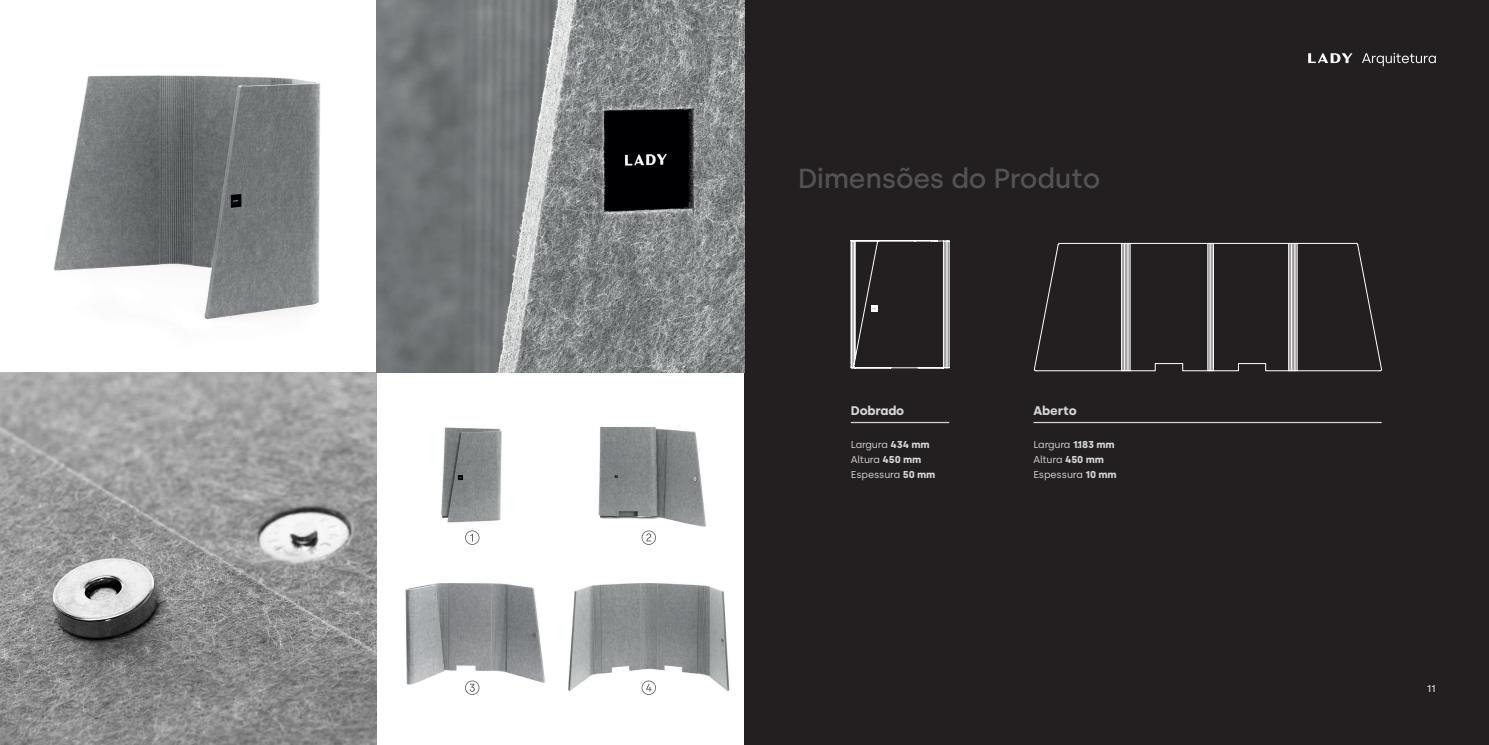
<style>
.page{position:relative;width:1489px;height:745px;background:#fff}
.page>*{position:absolute;margin:0;border:0;box-sizing:border-box;transform-origin:0 0}
.t1{font:500 27.5px "Silka";letter-spacing:-.01em;color:#535355}
.t2{font:700 12.5px "Silka";letter-spacing:-.01em;color:#d5d6d8}
.t3{font:10px/15px "Silka";letter-spacing:-.01em;color:#d5d6d8}
.t4{font:10px "Silka";letter-spacing:-.03em;color:#d5d6d8}
.t5{font:500 10px "Silka";color:#d5d6d8}
.s1{font-weight:700}
</style>
<div class="page">
<div style="left:744px;top:0;width:744px;height:744px;background:#231f20"></div>
<svg style="left:1308px;top:53px;width:44px;height:10px"></svg>
<svg style="left:1362px;top:53px;width:73px;height:13px"></svg>
<img style="left:0;top:372px;width:376px;height:372px">
<img style="left:53px;top:75px;width:268px;height:244px">
<img style="left:376px;top:0;width:368px;height:372px">
<img style="left:441px;top:427px;width:61px;height:112px">
<img style="left:598px;top:427px;width:108px;height:100px">
<img style="left:405px;top:539px;width:140px;height:156px">
<img style="left:568px;top:544px;width:162px;height:151px">
<svg style="left:465px;top:530px;width:14px;height:14px"></svg>
<svg style="left:641px;top:530px;width:15px;height:14px"></svg>
<svg style="left:465px;top:680px;width:14px;height:14px"></svg>
<svg style="left:641px;top:680px;width:15px;height:14px"></svg>
<svg style="left:850px;top:240px;width:99px;height:128px"></svg>
<hr style="left:850px;top:421px;width:99px;height:2px;background:#d5d6d8">
<hr style="left:1033px;top:421px;width:348px;height:2px;background:#d5d6d8">
<svg style="left:1033px;top:243px;width:348px;height:128px"></svg>
<p class="t1" style="left:797px;top:162px;width:304px">Dimensões do Produto</p>
<p class="t2" style="left:850px;top:402px;width:55px">Dobrado</p>
<p class="t2" style="left:1033px;top:402px;width:45px">Aberto</p>
<p class="t4" style="left:850px;top:438px;width:80px">Largura <span class="s1">434 mm</span></p>
<p class="t3" style="left:850px;top:452px;width:86px">Altura <span class="s1">450 mm<br></span>Espessura <span class="s1">50 mm</span></p>
<p class="t4" style="left:1033px;top:438px;width:83px">Largura <span class="s1">1.183 mm</span></p>
<p class="t3" style="left:1033px;top:452px;width:85px">Altura <span class="s1">450 mm<br></span>Espessura <span class="s1">10 mm</span></p>
<p class="t5" style="left:1426px;top:682px;width:11px">11</p>
</div>
